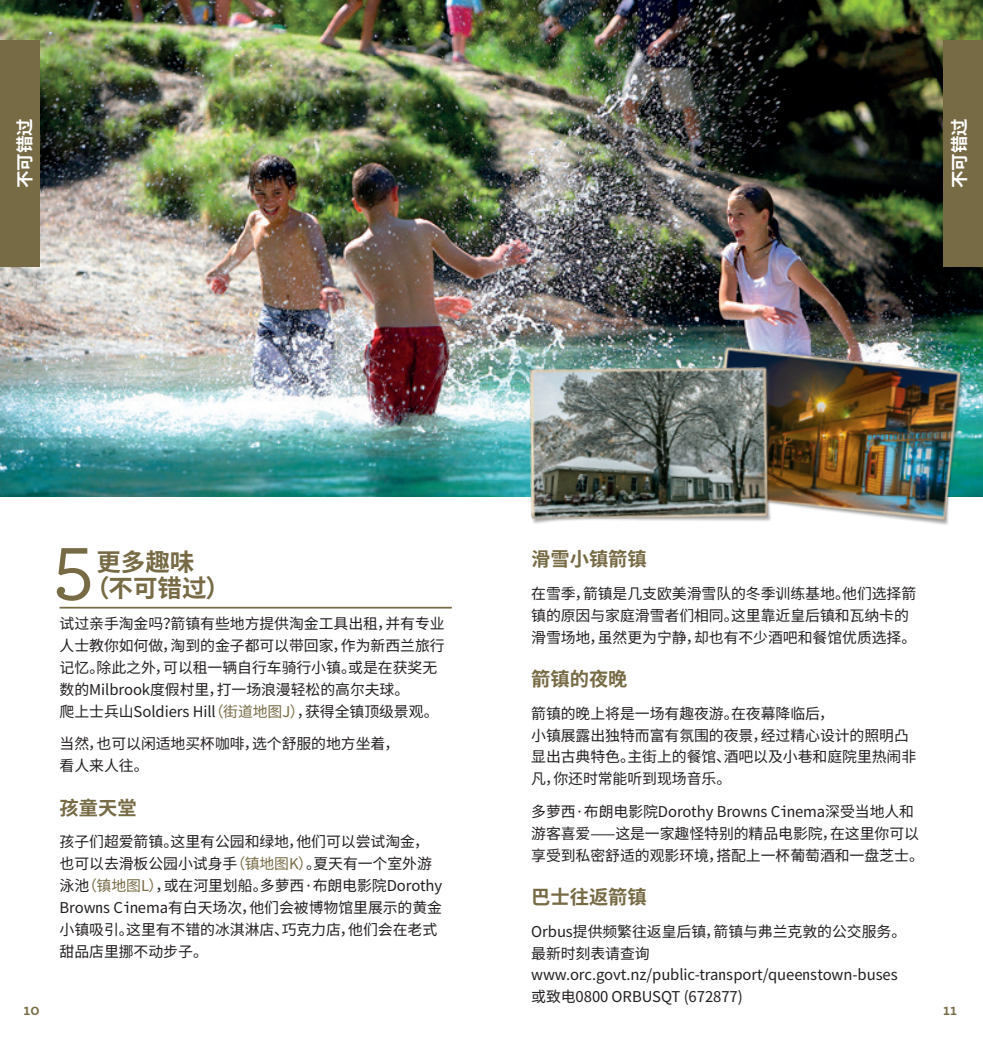
<style>
.page{position:relative;width:983px;height:1042px;background:#fff}
.page>*{position:absolute;margin:0;border:0;box-sizing:border-box;transform-origin:0 0}
.Body{font:500 83.3px "Archer Pro";color:#776b46}
.Intrio_Subhead{font:700 24.5px/26.2px "Noto Sans CJ Ksc";color:#776b46}
.Intro_sm_subhead{font:700 19.25px "Noto Sans CJ Ksc";color:#776b46}
.Section_Titles{font:700 17.5px "Noto Sans CJ Ksc";color:#fff}
.t1{font:700 15.75px "Archer Pro";color:#776b46}
.Body-2{font:14.88px/21.9px "Noto Sans CJ Ksc";letter-spacing:-.005em;color:#231f20}
.s1{color:#776b46}
</style>
<div class="page">
<img style="left:0;top:0;width:982px;height:497px">
<img style="left:694px;top:333px;width:288px;height:192px">
<img style="left:507px;top:341px;width:292px;height:184px">
<hr style="left:60px;top:607px;width:391px;height:1px;background:#776b46">
<div style="left:0;top:40px;width:40px;height:226px;background:#776b46"></div>
<div style="left:943px;top:40px;width:39px;height:226px;background:#776b46"></div>
<p class="Section_Titles" style="left:15px;top:188px;width:71px;rotate:-90deg">不可错过</p>
<p class="Section_Titles" style="left:949px;top:188px;width:71px;rotate:-90deg">不可错过</p>
<p class="Body" style="left:53px;top:503px;width:42px">5</p>
<p class="Intrio_Subhead" style="left:85px;top:549px;width:146px;text-indent:11px">更多趣味<br>（不可错过）</p>
<p class="Body-2" style="left:60px;top:613px;width:386px">试过亲手淘金吗？箭镇有些地方提供淘金工具出租，并有专业人士教你如何做，淘到的金子都可以带回家，作为新西兰旅行记忆。除此之外，可以租一辆自行车骑行小镇。或是在获奖无数的Milbrook度假村里，打一场浪漫轻松的高尔夫球。<br>爬上士兵山Soldiers Hill<span class="s1">（街道地图J）</span>，获得全镇顶级景观。</p>
<p class="Body-2" style="left:60px;top:733px;width:341px">当然，也可以闲适地买杯咖啡，选个舒服的地方坐着，看人来人往。</p>
<p class="Intro_sm_subhead" style="left:60px;top:797px;width:78px">孩童天堂</p>
<p class="Body-2" style="left:60px;top:831px;width:384px">孩子们超爱箭镇。这里有公园和绿地，他们可以尝试淘金，也可以去滑板公园小试身手<span class="s1">（镇地图K）</span>。夏天有一个室外游泳池<span class="s1">（镇地图L）</span>，或在河里划船。多萝西·布朗电影院Dorothy<br>Browns Cinema有白天场次，他们会被博物馆里展示的黄金小镇吸引。这里有不错的冰淇淋店、巧克力店，他们会在老式甜品店里挪不动步子。</p>
<p class="Intro_sm_subhead" style="left:531px;top:548px;width:117px">滑雪小镇箭镇</p>
<p class="Body-2" style="left:531px;top:583px;width:386px">在雪季，箭镇是几支欧美滑雪队的冬季训练基地。他们选择箭镇的原因与家庭滑雪者们相同。这里靠近皇后镇和瓦纳卡的滑雪场地，虽然更为宁静，却也有不少酒吧和餐馆优质选择。</p>
<p class="Intro_sm_subhead" style="left:531px;top:668px;width:98px">箭镇的夜晚</p>
<p class="Body-2" style="left:531px;top:702px;width:386px">箭镇的晚上将是一场有趣夜游。在夜幕降临后，<br>小镇展露出独特而富有氛围的夜景，经过精心设计的照明凸显出古典特色。主街上的餐馆、酒吧以及小巷和庭院里热闹非凡，你还时常能听到现场音乐。</p>
<p class="Body-2" style="left:531px;top:800px;width:394px">多萝西·布朗电影院Dorothy Browns Cinema深受当地人和游客喜爱——这是一家趣怪特别的精品电影院，在这里你可以享受到私密舒适的观影环境，搭配上一杯葡萄酒和一盘芝士。</p>
<p class="Intro_sm_subhead" style="left:531px;top:886px;width:117px">巴士往返箭镇</p>
<p class="Body-2" style="left:531px;top:920px;width:376px">Orbus提供频繁往返皇后镇，箭镇与弗兰克敦的公交服务。最新时刻表请查询www.orc.govt.nz/public-transport/queenstown-buses或致电0800 ORBUSQT (672877)</p>
<p class="t1" style="left:24px;top:997px;width:18px">10</p>
<p class="t1" style="left:943px;top:997px;width:15px">11</p>
</div>
